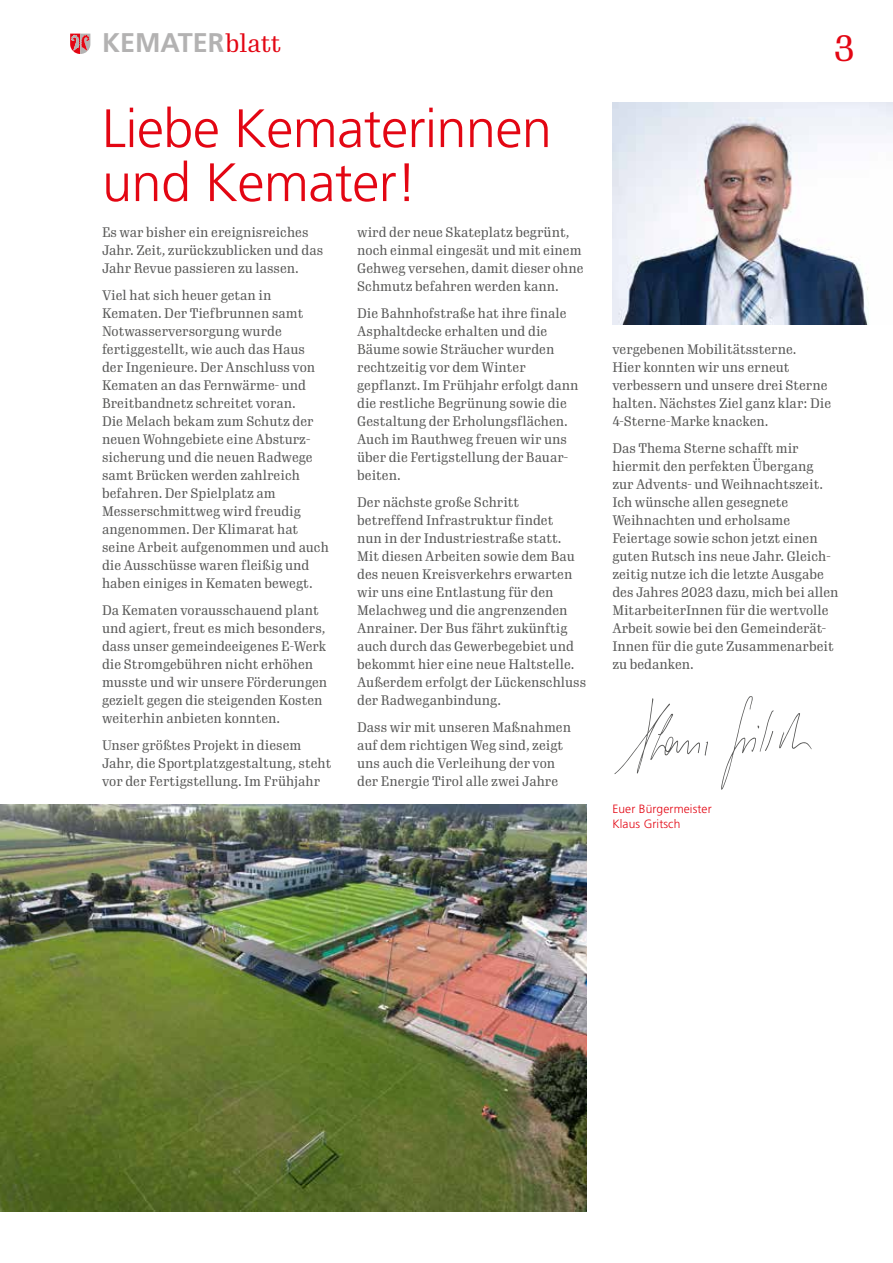
<style>
.page{position:relative;width:893px;height:1263px;background:#fff}
.page>*{position:absolute;margin:0;border:0;box-sizing:border-box;transform-origin:0 0}
.t1{font:300 54px/54px "Frutiger LT Std";letter-spacing:-.01em;color:#e30613}
.t2{font:36px "Gimlet Text Condensed";color:#e30613}
.t3{font:700 27px "Frutiger LT Std";color:#b3b2b2}
.t4{font:13.5px/18px "Gimlet Text Condensed";color:#575756}
.t5{font:300 12px/14.4px "Frutiger LT Std";letter-spacing:.01em;color:#e30613}
.s1{font-family:"Gimlet Text Condensed";font-weight:400;font-size:24.75px;color:#e30613}
</style>
<div class="page">
<svg style="left:70px;top:34px;width:20px;height:20px"></svg>
<img style="left:612px;top:102px;width:281px;height:223px">
<svg style="left:614px;top:698px;width:94px;height:76px"></svg>
<svg style="left:721px;top:696px;width:91px;height:94px"></svg>
<img style="left:0;top:804px;width:587px;height:408px">
<img style="left:0;top:661px;width:1px;height:159px">
<h3 class="t3" style="left:102px;top:27px;width:181px">KEMATER<span class="s1">blatt</span></h3>
<h2 class="t2" style="left:834px;top:23px;width:22px">3</h2>
<h1 class="t1" style="left:102px;top:102px;width:451px">Liebe Kematerinnen und Kemater!</h1>
<p class="t4" style="left:102px;top:222px;width:223px">Es war bisher ein ereignisreiches<br>Jahr. Zeit, zurückzublicken und das<br>Jahr Revue passieren zu lassen.</p>
<p class="t4" style="left:102px;top:285px;width:228px">Viel hat sich heuer getan in<br>Kematen. Der Tiefbrunnen samt<br>Notwasserversorgung wurde fertiggestellt, wie auch das Haus der Ingenieure. Der Anschluss von<br>Kematen an das Fernwärme- und<br>Breitbandnetz schreitet voran.<br>Die Melach bekam zum Schutz der neuen Wohngebiete eine Absturz&shy;sicherung und die neuen Radwege samt Brücken werden zahlreich befahren. Der Spielplatz am<br>Messerschmittweg wird freudig angenommen. Der Klimarat hat seine Arbeit aufgenommen und auch die Ausschüsse waren fleißig und haben einiges in Kematen bewegt.</p>
<p class="t4" style="left:102px;top:600px;width:227px">Da Kematen vorausschauend plant und agiert, freut es mich besonders, dass unser gemeindeeigenes E-Werk die Stromgebühren nicht erhöhen musste und wir unsere Förderungen gezielt gegen die steigenden Kosten weiterhin anbieten konnten.</p>
<p class="t4" style="left:102px;top:735px;width:231px">Unser größtes Projekt in diesem<br>Jahr, die Sportplatzgestaltung, steht vor der Fertigstellung. Im Frühjahr</p>
<p class="t4" style="left:357px;top:222px;width:228px">wird der neue Skateplatz begrünt, noch einmal eingesät und mit einem Gehweg versehen, damit dieser ohne Schmutz befahren werden kann.</p>
<p class="t4" style="left:357px;top:303px;width:223px">Die Bahnhofstraße hat ihre finale<br>Asphaltdecke erhalten und die<br>Bäume sowie Sträucher wurden rechtzeitig vor dem Winter gepflanzt. Im Frühjahr erfolgt dann die restliche Begrünung sowie die<br>Gestaltung der Erholungsflächen.<br>Auch im Rauthweg freuen wir uns über die Fertigstellung der Bauar&shy;beiten.</p>
<p class="t4" style="left:357px;top:492px;width:230px">Der nächste große Schritt betreffend Infrastruktur findet<br>nun in der Industriestraße statt.<br>Mit diesen Arbeiten sowie dem Bau des neuen Kreisverkehrs erwarten wir uns eine Entlastung für den<br>Melachweg und die angrenzenden<br>Anrainer. Der Bus fährt zukünftig auch durch das Gewerbegebiet und bekommt hier eine neue Haltstelle.<br>Außerdem erfolgt der Lückenschluss der Radweganbindung.</p>
<p class="t4" style="left:357px;top:717px;width:215px">Dass wir mit unseren Maßnahmen auf dem richtigen Weg sind, zeigt uns auch die Verleihung der von der Energie Tirol alle zwei Jahre</p>
<p class="t4" style="left:612px;top:339px;width:220px">vergebenen Mobilitätssterne.<br>Hier konnten wir uns erneut verbessern und unsere drei Sterne halten. Nächstes Ziel ganz klar: Die<br>4-Sterne-Marke knacken.</p>
<p class="t4" style="left:612px;top:438px;width:228px">Das Thema Sterne schafft mir hiermit den perfekten Übergang<br>zur Advents- und Weihnachtszeit.<br>Ich wünsche allen gesegnete<br>Weihnachten und erholsame<br>Feiertage sowie schon jetzt einen guten Rutsch ins neue Jahr. Gleich&shy;zeitig nutze ich die letzte Ausgabe des Jahres 2023 dazu, mich bei allen<br>MitarbeiterInnen für die wertvolle<br>Arbeit sowie bei den Gemeinderät-<br>Innen für die gute Zusammenarbeit zu bedanken.</p>
<p class="t5" style="left:612px;top:802px;width:101px">Euer Bürgermeister<br>Klaus Gritsch</p>
</div>
